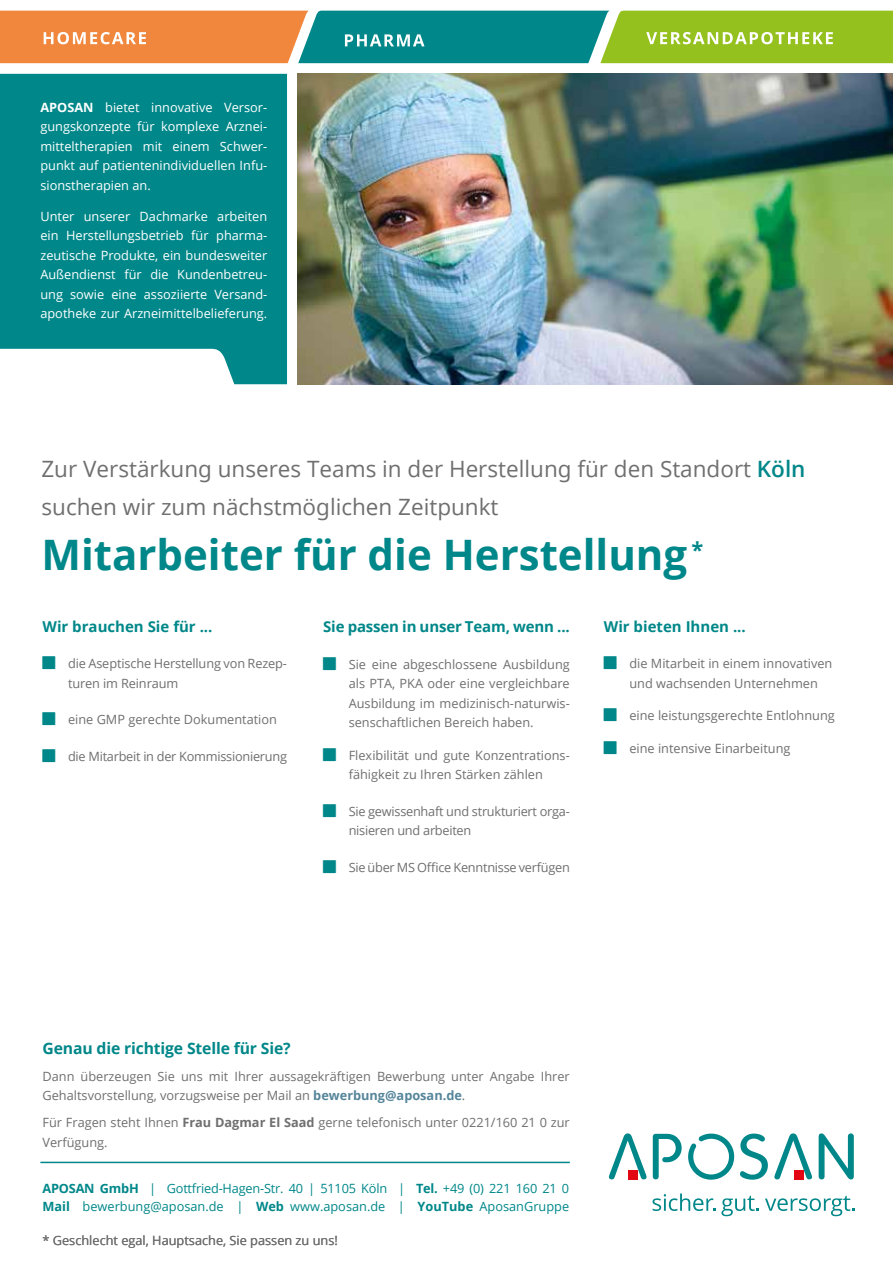
<style>
.page{position:relative;width:893px;height:1263px;background:#fff}
.page>*{position:absolute;margin:0;border:0;box-sizing:border-box;transform-origin:0 0}
.t1{font:700 42px "Open Sans";color:#008789}
.t2{font:22.5px/37.5px "Open Sans";color:#706f6f}
.t3{font:700 15.75px "Open Sans";letter-spacing:-.01em;color:#008789}
.t4{font:700 15px "Open Sans";color:#008789}
.t5{font:12.75px/19.5px "Open Sans";color:#706f6f}
.t6{font:12.75px/19.5px "Open Sans";color:#fff;text-align:justify}
.t7{font:12.75px/18px "Open Sans";color:#008789}
.t8{font:12.75px/19.5px "Open Sans";letter-spacing:-.02em;color:#706f6f}
.s1{font-weight:700}
.s2{font-weight:600;color:#008789}
.s3{font-weight:700;color:#55859a}
</style>
<div class="page">
<svg style="left:653px;top:1193px;width:202px;height:23px"></svg>
<svg style="left:688px;top:1133px;width:46px;height:47px"></svg>
<svg style="left:819px;top:1133px;width:35px;height:46px"></svg>
<svg style="left:740px;top:1133px;width:28px;height:47px"></svg>
<svg style="left:774px;top:1133px;width:38px;height:46px"></svg>
<svg style="left:609px;top:1133px;width:38px;height:46px"></svg>
<div style="left:628px;top:1170px;width:10px;height:9px;background:#e30613"></div>
<svg style="left:653px;top:1134px;width:29px;height:45px"></svg>
<hr style="left:40px;top:1162px;width:530px;height:1px;background:#008789">
<svg style="left:0;top:74px;width:287px;height:310px;background:#179193"></svg>
<img style="left:298px;top:74px;width:595px;height:310px">
<svg style="left:0;top:11px;width:893px;height:52px;background:#8a9f58"></svg>
<p class="t6" style="left:40px;top:97px;width:228px"><span class="s1">APOSAN</span> bietet innovative Versor&shy;gungskonzepte für komplexe Arznei&shy;mitteltherapien mit einem Schwer&shy;punkt auf patientenindividuellen Infu&shy;sionstherapien an.</p>
<p class="t6" style="left:40px;top:206px;width:228px">Unter unserer Dachmarke arbeiten ein Herstellungsbetrieb für pharma&shy;zeutische Produkte, ein bundesweiter Außendienst für die Kundenbetreu&shy;ung sowie eine assoziierte Versand&shy;apotheke zur Arzneimittelbelieferung.</p>
<h2 class="t2" style="left:41px;top:450px;width:766px">Zur Verstärkung unseres Teams in der Herstellung für den Standort <span class="s2">Köln </span>suchen wir zum nächstmöglichen Zeitpunkt</h2>
<h1 class="t1" style="left:41px;top:525px;width:663px">Mitarbeiter für die Herstellung <sup>*</sup></h1>
<p class="t4" style="left:43px;top:616px;width:171px">Wir brauchen Sie für ...</p>
<p class="t5" style="left:68px;top:654px;width:221px">die Aseptische Herstellung von Rezep&shy;turen im Reinraum</p>
<p class="t5" style="left:68px;top:710px;width:211px">eine GMP gerechte Dokumentation</p>
<p class="t8" style="left:68px;top:746px;width:220px">die Mitarbeit in der Kommissionierung</p>
<p class="t4" style="left:323px;top:616px;width:248px">Sie passen in unser Team, wenn ...</p>
<p class="t5" style="left:349px;top:654px;width:223px;text-align:justify">Sie eine abgeschlossene Ausbildung als PTA, PKA oder eine vergleichbare Ausbildung im medizinisch-naturwis&shy;senschaftlichen Bereich haben.</p>
<p class="t5" style="left:349px;top:745px;width:223px">Flexibilität und gute Konzentrations&shy;fähigkeit zu Ihren Stärken zählen</p>
<p class="t8" style="left:349px;top:801px;width:223px">Sie gewissenhaft und strukturiert orga&shy;nisieren und arbeiten</p>
<p class="t8" style="left:349px;top:857px;width:223px">Sie über MS Office Kenntnisse verfügen</p>
<p class="t4" style="left:604px;top:616px;width:143px">Wir bieten Ihnen ...</p>
<p class="t5" style="left:629px;top:654px;width:205px">die Mitarbeit in einem innovativen und wachsenden Unternehmen</p>
<p class="t5" style="left:629px;top:705px;width:207px">eine leistungsgerechte Entlohnung</p>
<p class="t5" style="left:629px;top:738px;width:163px">eine intensive Einarbeitung</p>
<p class="t3" style="left:43px;top:1037px;width:250px">Genau die richtige Stelle für Sie?</p>
<p class="t5" style="left:43px;top:1066px;width:529px">Dann überzeugen Sie uns mit Ihrer aussagekräftigen Bewerbung unter Angabe Ihrer<br>Gehaltsvorstellung, vorzugsweise per Mail an <span class="s3">bewerbung@aposan.de</span>.</p>
<p class="t5" style="left:43px;top:1112px;width:529px">Für Fragen steht Ihnen <span class="s1">Frau Dagmar El Saad</span> gerne telefonisch unter 0221/160 21 0 zur<br>Verfügung.</p>
<p class="t7" style="left:43px;top:1179px;width:528px"><span class="s1">APOSAN GmbH</span> | Gottfried-Hagen-Str. 40 | 51105 Köln | <span class="s1">Tel.</span> +49 (0) 221 160 21 0<br><span class="s1">Mail</span> bewerbung@aposan.de | <span class="s1">Web</span> www.aposan.de | <span class="s1">YouTube</span> AposanGruppe</p>
<p class="t5" style="left:43px;top:1230px;width:297px">* Geschlecht egal, Hauptsache, Sie passen zu uns!</p>
</div>
